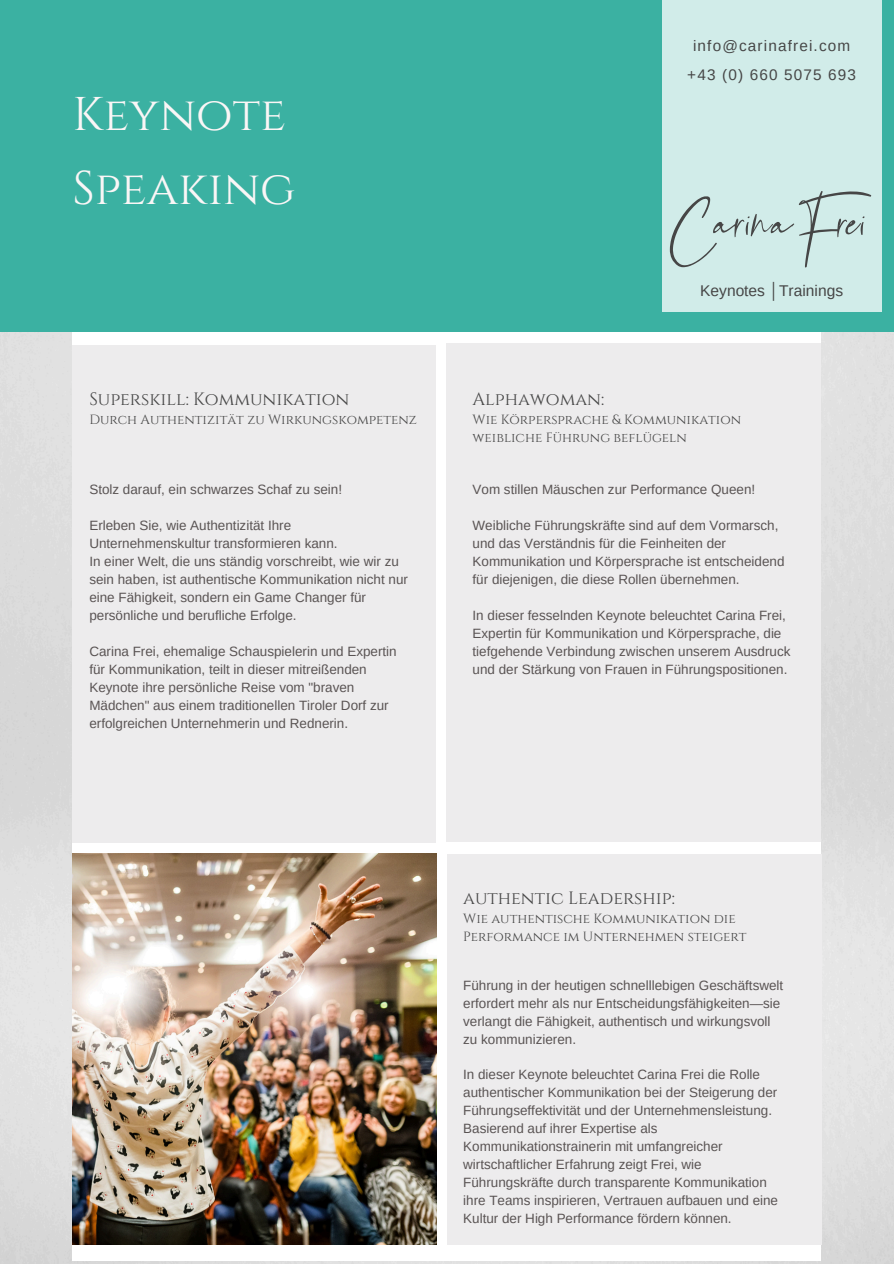
<style>
.page{position:relative;width:894px;height:1264px;background:#fff}
.page>*{position:absolute;margin:0;border:0;box-sizing:border-box;transform-origin:0 0}
.t1{font:71.85px "Bellandha Signature";color:#464646}
.t2{font:47.25px/73.5px "Cinzel";color:#faf6f6}
.t3{font:17.85px "Cinzel";color:#464646}
.t4{font:15.6px "Arimo";color:#464646}
.t5{font:15.3px "Arimo";letter-spacing:.075em;color:#464646}
.t6{font:13.5px/18px "Arimo";color:#595353}
.t7{font:13.35px/17.9px "Cinzel";color:#464646}
</style>
<div class="page">
<div style="left:446px;top:853px;width:375px;height:391px;background:#edeced"></div>
<div style="left:72px;top:345px;width:364px;height:498px;background:#edeced"></div>
<div style="left:0;top:0;width:893px;height:332px;background:#3bb1a2"></div>
<div style="left:661px;top:0;width:220px;height:311px;background:#d1ece9"></div>
<div style="left:446px;top:344px;width:374px;height:497px;background:#edeced"></div>
<img style="left:72px;top:853px;width:364px;height:391px">
<h3 class="t2" style="left:72px;top:79px;width:224px">Keynote<br>Speaking</h3>
<p class="t3" style="left:89px;top:388px;width:261px">Superskill: Kommunikation</p>
<p class="t7" style="left:89px;top:411px;width:329px">Durch Authentizität zu Wirkungskompetenz</p>
<h4 class="t6" style="left:89px;top:480px;width:254px">Stolz darauf, ein schwarzes Schaf zu sein!</h4>
<h4 class="t6" style="left:89px;top:516px;width:250px">Erleben Sie, wie Authentizität Ihre<br>Unternehmenskultur transformieren kann.</h4>
<h4 class="t6" style="left:89px;top:552px;width:320px">In einer Welt, die uns ständig vorschreibt, wie wir zu sein haben, ist authentische Kommunikation nicht nur eine Fähigkeit, sondern ein Game Changer für persönliche und berufliche Erfolge.</h4>
<h1 class="t6" style="left:89px;top:642px;width:309px">Carina Frei, ehemalige Schauspielerin und Expertin für Kommunikation, teilt in dieser mitreißenden Keynote ihre persönliche Reise vom "braven Mädchen" aus einem traditionellen Tiroler Dorf zur erfolgreichen Unternehmerin und Rednerin.</h1>
<p class="t5" style="left:693px;top:37px;width:159px">info@carinafrei.com</p>
<p class="t5" style="left:687px;top:66px;width:170px">+43 (0) 660 5075 693</p>
<h2 class="t1" style="left:669px;top:185px;width:209px">Carina Frei</h2>
<p class="t4" style="left:700px;top:281px;width:144px">Keynotes │Trainings</p>
<p class="t3" style="left:472px;top:388px;width:133px">Alphawoman:</p>
<p class="t7" style="left:472px;top:411px;width:270px">Wie Körpersprache &amp; Kommunikation</p>
<p class="t7" style="left:472px;top:429px;width:216px">weibliche Führung beflügeln</p>
<p class="t6" style="left:472px;top:480px;width:284px">Vom stillen Mäuschen zur Performance Queen!</p>
<p class="t6" style="left:472px;top:516px;width:313px">Weibliche Führungskräfte sind auf dem Vormarsch, und das Verständnis für die Feinheiten der Kommunikation und Körpersprache ist entscheidend für diejenigen, die diese Rollen übernehmen.</p>
<p class="t6" style="left:472px;top:606px;width:319px">In dieser fesselnden Keynote beleuchtet Carina Frei, Expertin für Kommunikation und Körpersprache, die tiefgehende Verbindung zwischen unserem Ausdruck und der Stärkung von Frauen in Führungspositionen.</p>
<p class="t3" style="left:463px;top:886px;width:213px">authentic Leadership:</p>
<p class="t7" style="left:463px;top:910px;width:285px">Wie authentische Kommunikation die<br>Performance im Unternehmen steigert</p>
<p class="t6" style="left:463px;top:976px;width:321px">Führung in der heutigen schnelllebigen Geschäftswelt erfordert mehr als nur Entscheidungsfähigkeiten—sie verlangt die Fähigkeit, authentisch und wirkungsvoll zu kommunizieren.</p>
<p class="t6" style="left:463px;top:1065px;width:316px">In dieser Keynote beleuchtet Carina Frei die Rolle authentischer Kommunikation bei der Steigerung der Führungseffektivität und der Unternehmensleistung.<br>Basierend auf ihrer Expertise als Kommunikationstrainerin mit umfangreicher wirtschaftlicher Erfahrung zeigt Frei, wie Führungskräfte durch transparente Kommunikation ihre Teams inspirieren, Vertrauen aufbauen und eine Kultur der High Performance fördern können.</p>
</div>
